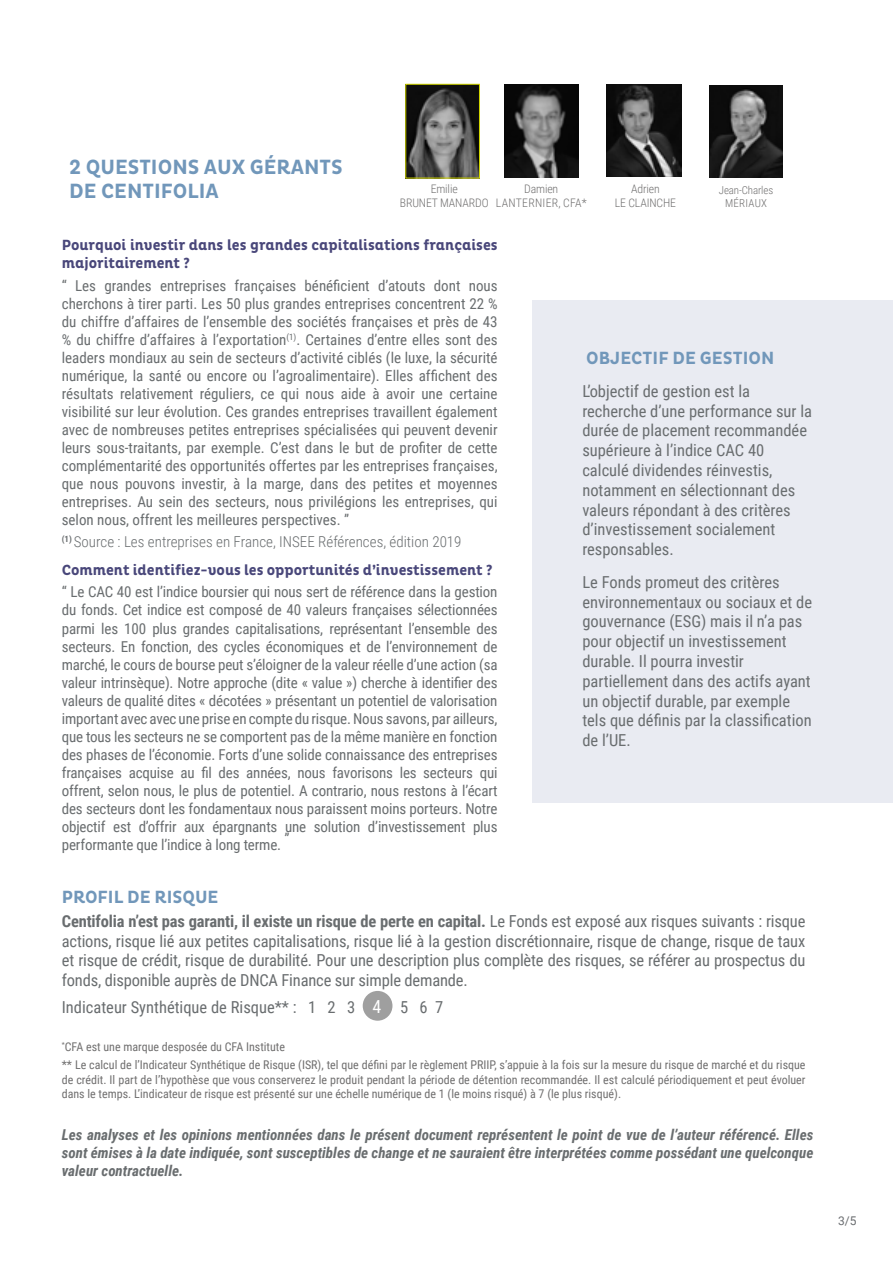
<style>
.page{position:relative;width:893px;height:1263px;background:#fff}
.page>*{position:absolute;margin:0;border:0;box-sizing:border-box;transform-origin:0 0}
.t1{font:700 21px/24px "Pluto Cond";color:#7197ba}
.t2{font:700 18px "Pluto Cond";color:#7197ba}
.t3{font:16.5px/19.8px "Roboto Condensed";color:#696d6f}
.t4{font:15px/18px "Roboto Condensed";letter-spacing:-.01em;color:#696d6f;text-align:justify}
.t5{font:italic 700 15px/18px "Roboto Condensed";color:#696d6f;text-align:justify}
.t6{font:700 15px/18px "Pluto Cond";color:#49477a}
.t7{font:300 15px "Roboto Condensed";color:#696d6f}
.t8{font:12px/18.6px "Roboto Condensed";color:#706f6f}
.t9{font:12px "Roboto";color:#696c6f}
.t10{font:300 11.7px/14.1px "Roboto Condensed";letter-spacing:-.01em;color:#706f6f;text-align:center}
.t11{font:300 11.7px/14.1px "Roboto Condensed";letter-spacing:.025em;color:#706f6f;text-align:center}
.t12{font:300 10.95px/13px "Roboto Condensed";letter-spacing:-.01em;color:#706f6f;text-align:center}
.s1{font-weight:700}
.s2{font-size:18px;color:#fff}
</style>
<div class="page">
<div style="left:532px;top:300px;width:361px;height:502px;background:#e9ebf2"></div>
<div style="left:363px;top:991px;width:29px;height:30px;background:#9f9f9f;border-radius:50%"></div>
<img style="left:709px;top:85px;width:74px;height:93px">
<img style="left:606px;top:84px;width:75px;height:92px">
<img style="left:504px;top:84px;width:74px;height:94px">
<img style="left:408px;top:86px;width:70px;height:90px">
<div style="left:406px;top:84px;width:74px;height:94px;border:1px solid #d3d800"></div>
<h1 class="t1" style="left:69px;top:156px;width:275px">2 QUESTIONS AUX GÉRANTS<br>DE CENTIFOLIA</h1>
<p class="t10" style="left:400px;top:182px;width:90px">Emilie<br>BRUNET MANARDO</p>
<p class="t11" style="left:496px;top:182px;width:92px">Damien<br>LANTERNIER, CFA*</p>
<p class="t10" style="left:615px;top:182px;width:63px">Adrien<br>LE CLAINCHE</p>
<p class="t12" style="left:719px;top:183px;width:56px">Jean-Charles<br>MÉRIAUX</p>
<p class="t6" style="left:62px;top:237px;width:437px">Pourquoi investir dans les grandes capitalisations françaises majoritairement ?</p>
<p class="t4" style="left:62px;top:276px;width:437px">“ Les grandes entreprises françaises bénéficient d’atouts dont nous cherchons à tirer parti. Les 50 plus grandes entreprises concentrent 22 % du chiffre d’affaires de l’ensemble des sociétés françaises et près de 43 % du chiffre d’affaires à l’exportation<sup>(1)</sup>. Certaines d’entre elles sont des leaders mondiaux au sein de secteurs d’activité ciblés (le luxe, la sécurité numérique, la santé ou encore ou l’agroalimentaire). Elles affichent des résultats relativement réguliers, ce qui nous aide à avoir une certaine visibilité sur leur évolution. Ces grandes entreprises travaillent également avec de nombreuses petites entreprises spécialisées qui peuvent devenir leurs sous-traitants, par exemple. C’est dans le but de profiter de cette complémentarité des opportunités offertes par les entreprises françaises, que nous pouvons investir, à la marge, dans des petites et moyennes entreprises. Au sein des secteurs, nous privilégions les entreprises, qui selon nous, offrent les meilleures perspectives. ”</p>
<p class="t7" style="left:62px;top:531px;width:401px"><sup>(1)</sup> Source : Les entreprises en France, INSEE Références, édition 2019</p>
<p class="t6" style="left:62px;top:561px;width:432px">Comment identifiez-vous les opportunités d’investissement ?</p>
<p class="t4" style="left:62px;top:583px;width:437px">“ Le CAC 40 est l’indice boursier qui nous sert de référence dans la gestion du fonds. Cet indice est composé de 40 valeurs françaises sélectionnées parmi les 100 plus grandes capitalisations, représentant l’ensemble des secteurs. En fonction, des cycles économiques et de l’environnement de marché, le cours de bourse peut s’éloigner de la valeur réelle d’une action (sa valeur intrinsèque). Notre approche (dite « value ») cherche à identifier des valeurs de qualité dites « décotées » présentant un potentiel de valorisation important avec avec une prise en compte du risque. Nous savons, par ailleurs, que tous les secteurs ne se comportent pas de la même manière en fonction des phases de l’économie. Forts d’une solide connaissance des entreprises françaises acquise au fil des années, nous favorisons les secteurs qui offrent, selon nous, le plus de potentiel. A contrario, nous restons à l’écart des secteurs dont les fondamentaux nous paraissent moins porteurs. Notre objectif est d’offrir aux épargnants une solution d’investissement plus performante que l’indice à long terme. ”</p>
<p class="t2" style="left:586px;top:348px;width:190px">OBJECTIF DE GESTION</p>
<p class="t3" style="left:582px;top:380px;width:231px">L’objectif de gestion est la recherche d’une performance sur la durée de placement recommandée supérieure à l’indice CAC 40 calculé dividendes réinvestis, notamment en sélectionnant des valeurs répondant à des critères d’investissement socialement responsables.</p>
<p class="t3" style="left:582px;top:571px;width:231px">Le Fonds promeut des critères environnementaux ou sociaux et de gouvernance (ESG) mais il n’a pas pour objectif un investissement durable. Il pourra investir partiellement dans des actifs ayant un objectif durable, par exemple tels que définis par la classification de l’UE.</p>
<p class="t2" style="left:62px;top:887px;width:158px">PROFIL DE RISQUE</p>
<p class="t3" style="left:62px;top:910px;width:745px;text-align:justify"><span class="s1">Centifolia n’est pas garanti, il existe un risque de perte en capital.</span> Le Fonds est exposé aux risques suivants : risque actions, risque lié aux petites capitalisations, risque lié à la gestion discrétionnaire, risque de change, risque de taux et risque de crédit, risque de durabilité. Pour une description plus complète des risques, se référer au prospectus du fonds, disponible auprès de DNCA Finance sur simple demande.</p>
<p class="t3" style="left:62px;top:997px;width:383px">Indicateur Synthétique de Risque** : 1 2 3 <span class="s2">4</span> 5 6 7</p>
<p class="t8" style="left:62px;top:1036px;width:745px"><sup>*</sup>CFA est une marque desposée du CFA Institute<br>** Le calcul de l’Indicateur Synthétique de Risque (ISR), tel que défini par le règlement PRIIP, s’appuie à la fois sur la mesure du risque de marché et du risque</p>
<p class="t8" style="left:62px;top:1072px;width:745px;line-height:14.4px">de crédit. Il part de l’hypothèse que vous conserverez le produit pendant la période de détention recommandée. Il est calculé périodiquement et peut évoluer dans le temps. L’indicateur de risque est présenté sur une échelle numérique de 1 (le moins risqué) à 7 (le plus risqué).</p>
<p class="t5" style="left:62px;top:1125px;width:753px">Les analyses et les opinions mentionnées dans le présent document représentent le point de vue de l’auteur référencé. Elles sont émises à la date indiquée, sont susceptibles de change et ne sauraient être interprétées comme possédant une quelconque valeur contractuelle.</p>
<p class="t9" style="left:838px;top:1212px;width:20px">3/5</p>
</div>
